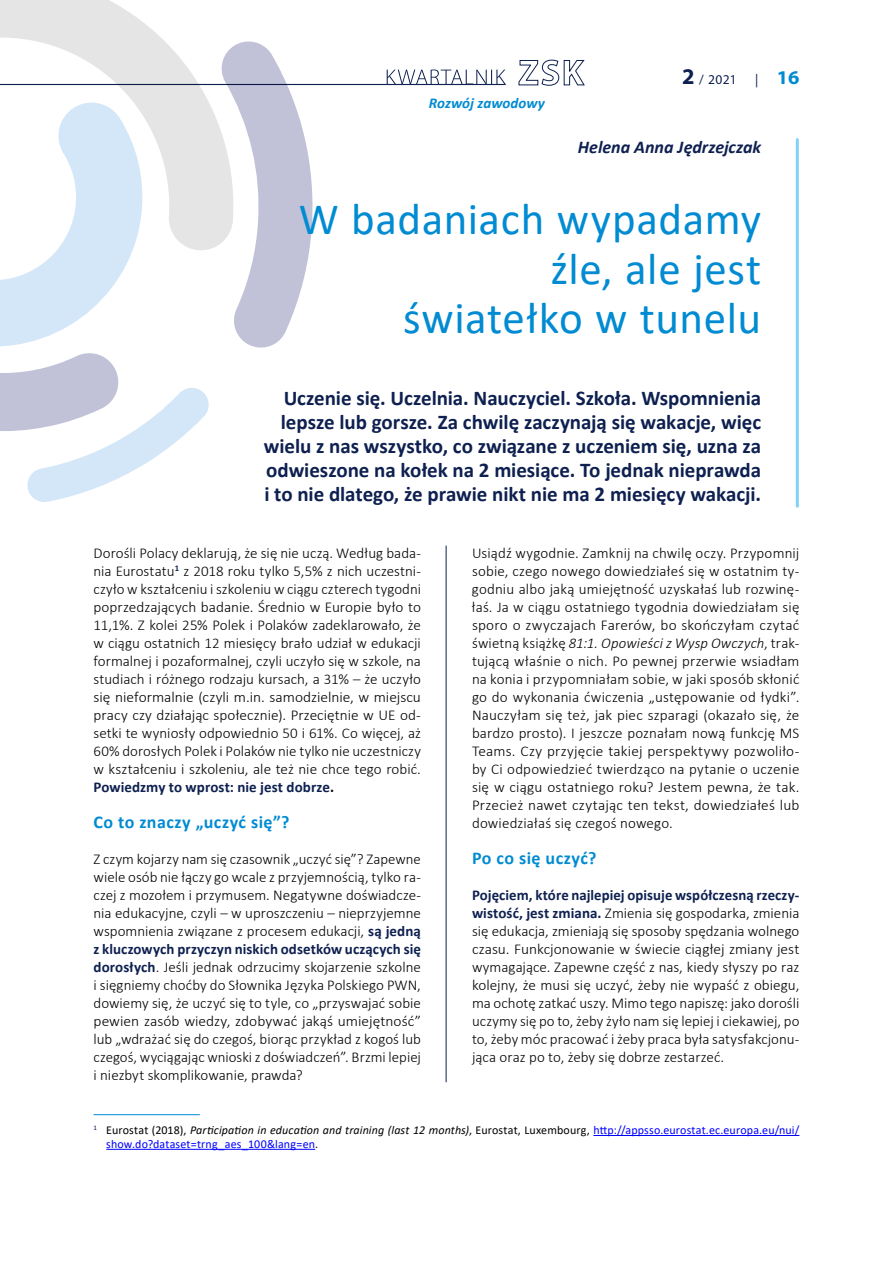
<style>
.page{position:relative;width:893px;height:1263px;background:#fff}
.page>*{position:absolute;margin:0;border:0;box-sizing:border-box;transform-origin:0 0}
.t1{font:45px/49.5px "Calibri";letter-spacing:.01em;color:#008bd2;text-align:right}
.t2{font:700 21px/24px "Calibri";letter-spacing:-.005em;color:#0e2050;text-align:right}
.t3{font:700 19.5px "Myriad Pro";color:#008bd2;scale:1.05 1}
.t4{font:700 18px "Calibri";letter-spacing:.025em;color:#008bd2}
.t5{font:italic 700 18px "Calibri";color:#0e2050}
.t6{font:300 15px/18px "Calibri";letter-spacing:.005em;color:#000;text-align:justify}
.t7{font:italic 700 15px "Calibri";color:#008bd2}
.t8{font:13.5px "Myriad Pro";color:#0e2050}
.t9{font:12px/13.8px "Calibri";letter-spacing:.01em;color:#00f}
.s1{font-weight:700;font-size:22.5px}
.s2{font-weight:400;font-size:13.5px;color:#0e2050}
.s3{font-weight:700;color:#0e2050}
.s4{font-weight:700}
.s5{font-style:italic}
.s6{color:#000}
.s7{font-style:italic;color:#000}
</style>
<div class="page">
<svg style="left:387px;top:70px;width:119px;height:14px"></svg>
<hr style="left:0;top:84px;width:505px;height:1px;background:#0e2050">
<svg style="left:518px;top:59px;width:67px;height:27px"></svg>
<svg style="left:234px;top:41px;width:82px;height:307px"></svg>
<svg style="left:210px;top:41px;width:31px;height:210px"></svg>
<svg style="left:0;top:0;width:210px;height:502px"></svg>
<hr style="left:796px;top:140px;width:3px;height:366px;background:#83d0f5">
<hr style="left:94px;top:1114px;width:106px;height:1px;background:#008bd2">
<hr style="left:593px;top:1135px;width:206px;height:1px;background:#00f">
<hr style="left:106px;top:1149px;width:209px;height:1px;background:#00f">
<hr style="left:446px;top:546px;width:1px;height:536px;background:#0e2050">
<p class="t7" style="left:429px;top:92px;width:118px">Rozwój zawodowy</p>
<p class="t8" style="left:682px;top:72px;width:56px"><span class="s1">2</span> / 2021</p>
<h3 class="t3" style="left:755px;top:65px;width:44px"><span class="s2">|</span> 16</h3>
<p class="t5" style="left:578px;top:134px;width:185px">Helena Anna Jędrzejczak</p>
<h1 class="t1" style="left:299px;top:193px;width:464px">W badaniach wypadamy źle, ale jest<br>światełko w tunelu</h1>
<p class="t2" style="left:264px;top:386px;width:499px">Uczenie się. Uczelnia. Nauczyciel. Szkoła. Wspomnienia lepsze lub gorsze. Za chwilę zaczynają się wakacje, więc wielu z nas wszystko, co związane z uczeniem się, uzna za odwieszone na kołek na 2 miesiące. To jednak nieprawda i to nie dlatego, że prawie nikt nie ma 2 miesięcy wakacji.</p>
<p class="t6" style="left:94px;top:544px;width:329px">Dorośli Polacy deklarują, że się nie uczą. Według bada&shy;nia Eurostatu<sup>1</sup> z 2018 roku tylko 5,5% z nich uczestni&shy;czyło w kształceniu i szkoleniu w ciągu czterech tygodni poprzedzających badanie. Średnio w Europie było to 11,1%. Z kolei 25% Polek i Polaków zadeklarowało, że w ciągu ostatnich 12 miesięcy brało udział w edukacji formalnej i pozaformalnej, czyli uczyło się w szkole, na studiach i różnego rodzaju kursach, a 31% – że uczyło się nieformalnie (czyli m.in. samodzielnie, w miejscu pracy czy działając społecznie). Przeciętnie w UE od&shy;setki te wyniosły odpowiednio 50 i 61%. Co więcej, aż 60% dorosłych Polek i Polaków nie tylko nie uczestniczy w kształceniu i szkoleniu, ale też nie chce tego robić.<br><span class="s3">Powiedzmy to wprost: nie jest dobrze</span><span class="s4">.</span></p>
<p class="t4" style="left:94px;top:809px;width:197px">Co to znaczy „uczyć się”?</p>
<p class="t6" style="left:94px;top:850px;width:329px">Z czym kojarzy nam się czasownik „uczyć się”? Zapewne wiele osób nie łączy go wcale z przyjemnością, tylko ra&shy;czej z mozołem i przymusem. Negatywne doświadcze&shy;nia edukacyjne, czyli – w uproszczeniu – nieprzyjemne wspomnienia związane z procesem edukacji, <span class="s3">są jedną z kluczowych przyczyn niskich odsetków uczących się dorosłych</span>. Jeśli jednak odrzucimy skojarzenie szkolne i sięgniemy choćby do Słownika Języka Polskiego PWN, dowiemy się, że uczyć się to tyle, co „przyswajać sobie pewien zasób wiedzy, zdobywać jakąś umiejętność” lub „wdrażać się do czegoś, biorąc przykład z kogoś lub czegoś, wyciągając wnioski z doświadczeń”. Brzmi lepiej i niezbyt skomplikowanie, prawda?</p>
<p class="t6" style="left:472px;top:544px;width:329px">Usiądź wygodnie. Zamknij na chwilę oczy. Przypomnij sobie, czego nowego dowiedziałeś się w ostatnim ty&shy;godniu albo jaką umiejętność uzyskałaś lub rozwinę&shy;łaś. Ja w ciągu ostatniego tygodnia dowiedziałam się sporo o zwyczajach Farerów, bo skończyłam czytać świetną książkę <span class="s5">81:1. Opowieści z Wysp Owczych</span>, trak&shy;tującą właśnie o nich. Po pewnej przerwie wsiadłam na konia i przypomniałam sobie, w jaki sposób skłonić go do wykonania ćwiczenia „ustępowanie od łydki”.<br>Nauczyłam się też, jak piec szparagi (okazało się, że bardzo prosto). I jeszcze poznałam nową funkcję MS Teams. Czy przyjęcie takiej perspektywy pozwoliło&shy;by Ci odpowiedzieć twierdząco na pytanie o uczenie się w ciągu ostatniego roku? Jestem pewna, że tak.<br>Przecież nawet czytając ten tekst, dowiedziałeś lub dowiedziałaś się czegoś nowego.</p>
<p class="t4" style="left:472px;top:845px;width:126px">Po co się uczyć?</p>
<p class="t6" style="left:472px;top:886px;width:329px"><span class="s3">Pojęciem, które najlepiej opisuje współczesną rzeczy&shy;wistość, jest zmiana.</span> Zmienia się gospodarka, zmienia się edukacja, zmieniają się sposoby spędzania wolnego czasu. Funkcjonowanie w świecie ciągłej zmiany jest wymagające. Zapewne część z nas, kiedy słyszy po raz kolejny, że musi się uczyć, żeby nie wypaść z obiegu, ma ochotę zatkać uszy. Mimo tego napiszę: jako dorośli uczymy się po to, żeby żyło nam się lepiej i ciekawiej, po to, żeby móc pracować i żeby praca była satysfakcjonu&shy;jąca oraz po to, żeby się dobrze zestarzeć.</p>
<p class="t9" style="left:106px;top:1123px;width:695px;text-indent:-13px"><sup>1</sup> <span class="s6">Eurostat (2018),</span> <span class="s7">Participation in education and training (last 12 months)</span><span class="s6">, Eurostat, Luxembourg,</span> http://appsso.eurostat.ec.europa.eu/nui/ show.do?dataset=trng_aes_100&amp;lang=en<span class="s6">.</span></p>
</div>
